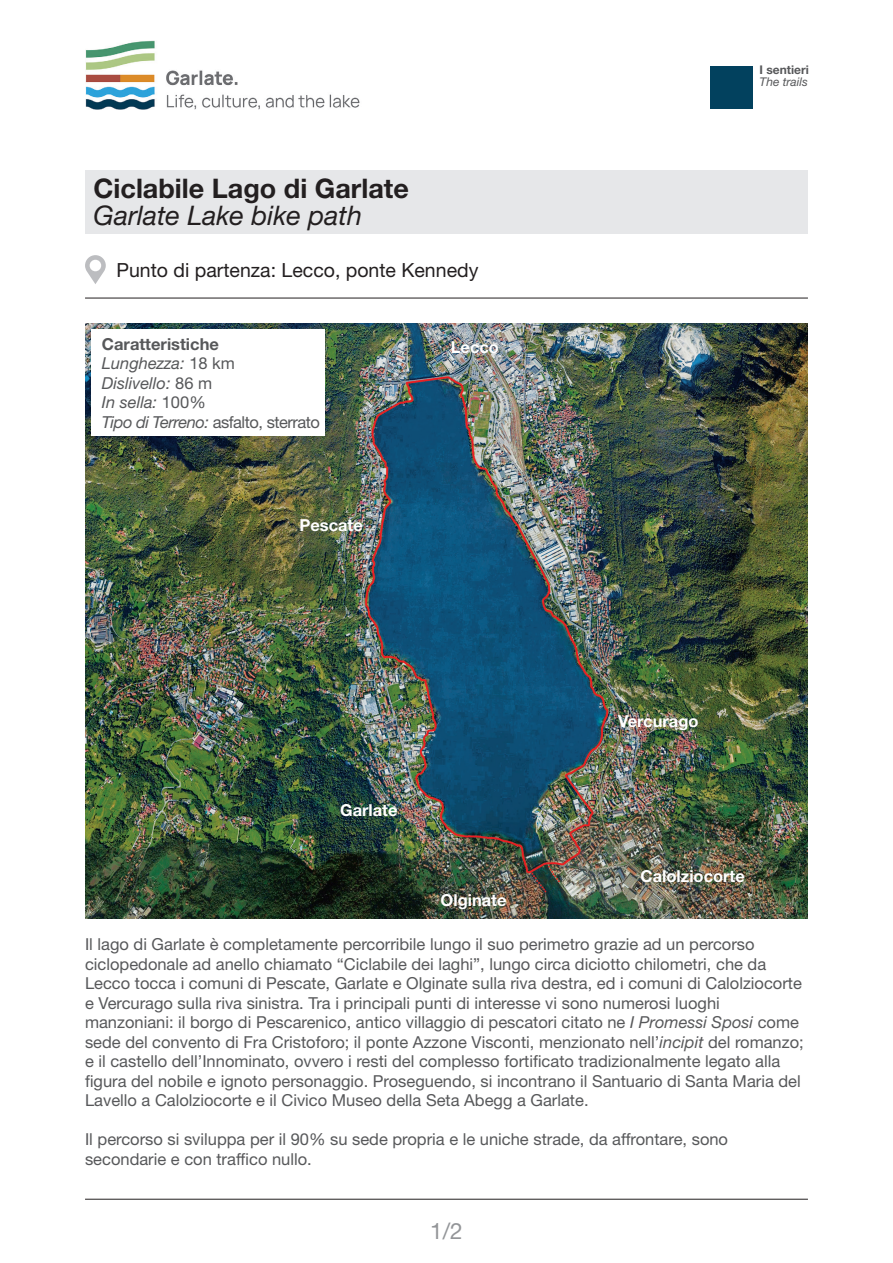
<style>
.page{position:relative;width:893px;height:1263px;background:#fff}
.page>*{position:absolute;margin:0;border:0;box-sizing:border-box;transform-origin:0 0}
.t1{font:700 27px "Helvetica Neue LT Std";color:#231f20}
.t2{font:italic 27px "Helvetica Neue LT Std";color:#231f20}
.t3{font:22.5px "Helvetica Neue LT Std";color:#939598}
.t4{font:19.5px "Helvetica Neue LT Std";color:#231f20}
.t5{font:16.5px/19.5px "Helvetica Neue LT Std";color:#57585a}
.t6{font:italic 16.5px/19.5px "Helvetica Neue LT Std";color:#57585a}
.t7{font:700 16.5px "Helvetica Neue LT Std";color:#fff}
.t8{font:700 12px "Helvetica Neue LT Std";color:#57585a}
.t9{font:italic 12px "Helvetica Neue LT Std";color:#57585a}
.s1{font-weight:700;font-style:normal}
.s2{font-style:normal}
.s3{font-style:italic}
</style>
<div class="page">
<hr style="left:85px;top:298px;width:723px;height:1px;background:#231f20">
<svg style="left:85px;top:255px;width:21px;height:29px"></svg>
<div style="left:711px;top:66px;width:42px;height:42px;background:#02415e"></div>
<div style="left:85px;top:170px;width:723px;height:64px;background:#e6e7e9"></div>
<hr style="left:85px;top:1199px;width:723px;height:1px;background:#231f20">
<img style="left:85px;top:323px;width:723px;height:595px">
<div style="left:91px;top:330px;width:234px;height:106px;background:#fff"></div>
<img style="left:85px;top:41px;width:275px;height:69px">
<h1 class="t1" style="left:94px;top:172px;width:317px">Ciclabile Lago di Garlate</h1>
<h1 class="t2" style="left:94px;top:199px;width:270px">Garlate Lake bike path</h1>
<p class="t4" style="left:117px;top:258px;width:363px">Punto di partenza: Lecco, ponte Kennedy</p>
<p class="t6" style="left:102px;top:334px;width:220px"><span class="s1">Caratteristiche<br></span>Lunghezza: <span class="s2">18 km<br></span>Dislivello: <span class="s2">86 m<br></span>In sella: <span class="s2">100%<br></span>Tipo di Terreno: <span class="s2">asfalto, sterrato</span></p>
<p class="t7" style="left:299px;top:515px;width:65px">Pescate</p>
<p class="t7" style="left:451px;top:337px;width:50px">Lecco</p>
<p class="t7" style="left:340px;top:800px;width:59px">Garlate</p>
<p class="t7" style="left:441px;top:890px;width:67px">Olginate</p>
<p class="t8" style="left:759px;top:63px;width:51px">I sentieri</p>
<p class="t9" style="left:759px;top:74px;width:50px">The trails</p>
<p class="t7" style="left:618px;top:711px;width:82px">Vercurago</p>
<p class="t7" style="left:640px;top:866px;width:106px">Calolziocorte</p>
<p class="t5" style="left:85px;top:934px;width:720px">Il lago di Garlate è completamente percorribile lungo il suo perimetro grazie ad un percorso ciclopedonale ad anello chiamato “Ciclabile dei laghi”, lungo circa diciotto chilometri, che da Lecco tocca i comuni di Pescate, Garlate e Olginate sulla riva destra, ed i comuni di Calolziocorte e Vercurago sulla riva sinistra. Tra i principali punti di interesse vi sono numerosi luoghi manzoniani: il borgo di Pescarenico, antico villaggio di pescatori citato ne <span class="s3">I Promessi Sposi</span> come sede del convento di Fra Cristoforo; il ponte Azzone Visconti, menzionato nell’<span class="s3">incipit</span> del romanzo; e il castello dell’Innominato, ovvero i resti del complesso fortificato tradizionalmente legato alla figura del nobile e ignoto personaggio. Proseguendo, si incontrano il Santuario di Santa Maria del Lavello a Calolziocorte e il Civico Museo della Seta Abegg a Garlate.</p>
<p class="t5" style="left:85px;top:1129px;width:645px">Il percorso si sviluppa per il 90% su sede propria e le uniche strade, da affrontare, sono secondarie e con traffico nullo.</p>
<h2 class="t3" style="left:430px;top:1218px;width:34px">1/2</h2>
</div>
